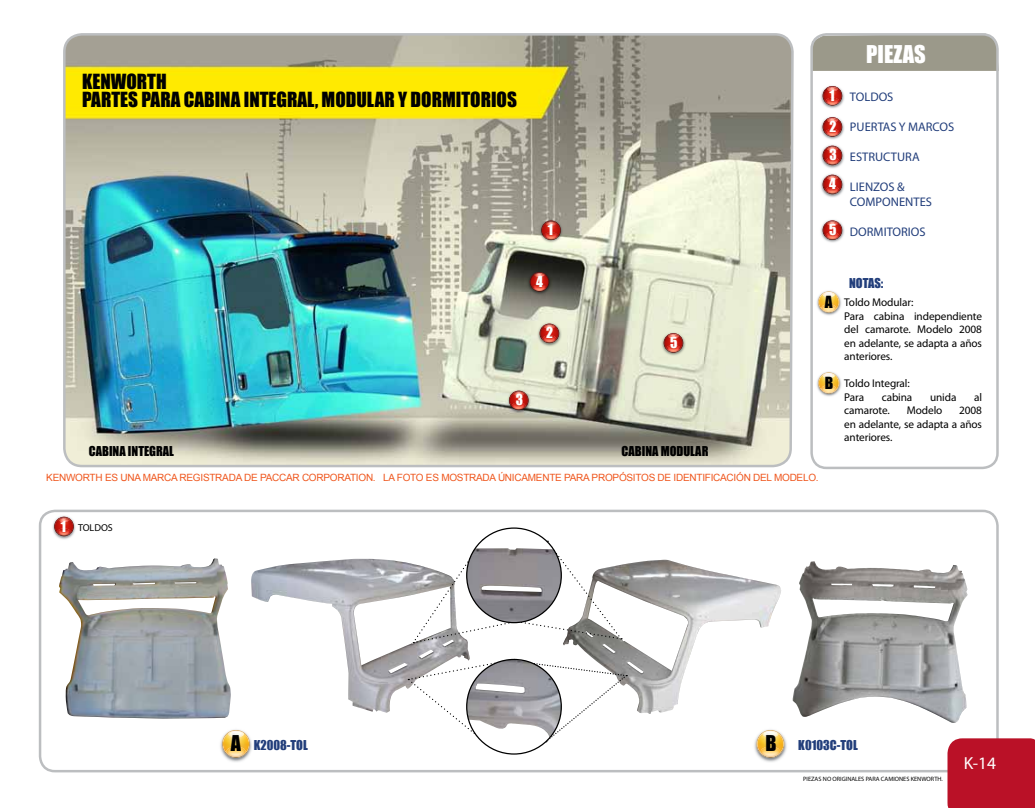
<style>
.page{position:relative;width:1035px;height:808px;background:#fff}
.page>*{position:absolute;margin:0;border:0;box-sizing:border-box;transform-origin:0 0}
.t1{font:22.5px "Impact";color:#fff}
.t2{font:19.12px/17.5px "Impact";color:#000}
.t3{font:17.5px "Myriad Pro";color:#fff}
.t4{font:15.38px "Impact";color:#000}
.t5{font:13.75px/28.8px "Impact";color:#fff;text-align:justify}
.t6{font:12.5px/15px "Myriad Pro";color:#223e7b}
.t7{font:12.5px "Impact";color:#223e7b}
.t8{font:12.5px "Impact";color:#000}
.t9{font:11.25px/13.5px "Myriad Pro";letter-spacing:-.01em;color:#000}
.t10{font:10px "Arial";letter-spacing:-.025em;color:#ef561d}
.t11{font:10px "Myriad Pro";color:#000}
.t12{font:6.25px "Myriad Pro";color:#000}
.s1{font-family:"Impact";font-size:13.75px;color:#fff}
.s2{font-size:20px;color:#000}
</style>
<div class="page">
<img style="left:63px;top:33px;width:731px;height:435px">
<div style="left:813px;top:34px;width:185px;height:37px;background:#9b998a"></div>
<div style="left:39px;top:510px;width:959px;height:262px;border:2px solid #bcbec0;border-radius:15px"></div>
<div style="left:947px;top:738px;width:88px;height:70px;background:#ba1127"></div>
<img style="left:506px;top:389px;width:25px;height:25px">
<svg style="left:509px;top:391px;width:19px;height:19px"></svg>
<img style="left:527px;top:270px;width:25px;height:25px">
<svg style="left:529px;top:272px;width:20px;height:20px"></svg>
<img style="left:538px;top:219px;width:25px;height:25px">
<svg style="left:541px;top:221px;width:20px;height:19px"></svg>
<img style="left:537px;top:322px;width:25px;height:25px">
<svg style="left:539px;top:324px;width:20px;height:19px"></svg>
<img style="left:661px;top:331px;width:25px;height:25px">
<svg style="left:663px;top:333px;width:20px;height:20px"></svg>
<img style="left:563px;top:560px;width:218px;height:154px">
<img style="left:251px;top:558px;width:219px;height:155px">
<img style="left:59px;top:558px;width:172px;height:160px">
<svg style="left:412px;top:539px;width:210px;height:104px"></svg>
<svg style="left:408px;top:658px;width:219px;height:84px"></svg>
<div style="left:467px;top:659px;width:94px;height:95px;background:#fff;border-radius:50%"></div>
<img style="left:467px;top:660px;width:94px;height:78px">
<div style="left:467px;top:528px;width:94px;height:95px;background:#fff;border-radius:50%"></div>
<img style="left:467px;top:548px;width:94px;height:75px">
<img style="left:792px;top:561px;width:175px;height:162px">
<div style="left:810px;top:33px;width:188px;height:436px;border:2px solid #bcbec0;border-radius:15px"></div>
<img style="left:821px;top:85px;width:24px;height:24px">
<svg style="left:822px;top:86px;width:20px;height:20px"></svg>
<img style="left:821px;top:116px;width:24px;height:24px">
<svg style="left:822px;top:117px;width:20px;height:20px"></svg>
<img style="left:821px;top:145px;width:24px;height:24px">
<svg style="left:822px;top:146px;width:20px;height:19px"></svg>
<img style="left:821px;top:174px;width:24px;height:24px">
<svg style="left:822px;top:175px;width:20px;height:19px"></svg>
<img style="left:821px;top:219px;width:24px;height:24px">
<svg style="left:822px;top:220px;width:20px;height:20px"></svg>
<img style="left:52px;top:516px;width:24px;height:24px">
<svg style="left:54px;top:517px;width:20px;height:19px"></svg>
<img style="left:817px;top:296px;width:25px;height:20px">
<img style="left:818px;top:291px;width:21px;height:22px">
<img style="left:819px;top:294px;width:20px;height:15px">
<svg style="left:823px;top:292px;width:12px;height:5px"></svg>
<svg style="left:821px;top:312px;width:15px;height:1px"></svg>
<img style="left:821px;top:304px;width:15px;height:8px">
<img style="left:817px;top:377px;width:25px;height:20px">
<img style="left:818px;top:372px;width:21px;height:22px">
<img style="left:819px;top:375px;width:20px;height:15px">
<svg style="left:823px;top:373px;width:12px;height:5px"></svg>
<svg style="left:821px;top:393px;width:15px;height:1px"></svg>
<img style="left:821px;top:385px;width:15px;height:8px">
<img style="left:220px;top:729px;width:32px;height:33px">
<img style="left:222px;top:730px;width:28px;height:28px">
<img style="left:223px;top:733px;width:26px;height:20px">
<img style="left:228px;top:731px;width:16px;height:6px">
<svg style="left:226px;top:757px;width:19px;height:1px"></svg>
<img style="left:226px;top:746px;width:20px;height:11px">
<img style="left:754px;top:729px;width:33px;height:33px">
<img style="left:756px;top:730px;width:28px;height:28px">
<img style="left:757px;top:733px;width:26px;height:20px">
<img style="left:762px;top:731px;width:16px;height:6px">
<svg style="left:761px;top:757px;width:19px;height:1px"></svg>
<img style="left:760px;top:746px;width:20px;height:11px">
<h2 class="t2" style="left:82px;top:72px;width:436px">KENWORTH<br>PARTES PARA CABINA INTEGRAL, MODULAR Y DORMITORIOS</h2>
<p class="t5" style="left:548px;top:215px;width:7px">1</p>
<p class="t5" style="left:829px;top:81px;width:7px">1</p>
<p class="t5" style="left:829px;top:112px;width:9px">2<br>3<br>4</p>
<p class="t5" style="left:829px;top:215px;width:9px">5</p>
<h1 class="t1" style="left:866px;top:37px;width:61px">PIEZAS</h1>
<p class="t6" style="left:850px;top:89px;width:45px">TOLDOS</p>
<p class="t6" style="left:850px;top:119px;width:106px">PUERTAS Y MARCOS</p>
<p class="t6" style="left:850px;top:149px;width:71px">ESTRUCTURA</p>
<p class="t6" style="left:850px;top:179px;width:84px">LIENZOS &amp;<br>COMPONENTES</p>
<p class="t6" style="left:850px;top:224px;width:77px">DORMITORIOS</p>
<p class="t5" style="left:536px;top:267px;width:8px">4</p>
<p class="t5" style="left:546px;top:318px;width:8px">2</p>
<p class="t5" style="left:516px;top:385px;width:9px">3</p>
<p class="t5" style="left:670px;top:328px;width:9px">5</p>
<p class="t8" style="left:89px;top:441px;width:87px">CABINA INTEGRAL</p>
<p class="t8" style="left:621px;top:441px;width:88px">CABINA MODULAR</p>
<h3 class="t4" style="left:825px;top:290px;width:9px">A</h3>
<h3 class="t4" style="left:825px;top:371px;width:10px">B</h3>
<p class="t10" style="left:46px;top:471px;width:774px">KENWORTH ES UNA MARCA REGISTRADA DE PACCAR CORPORATION. LA FOTO ES MOSTRADA ÚNICAMENTE PARA PROPÓSITOS DE IDENTIFICACIÓN DEL MODELO.</p>
<p class="t7" style="left:849px;top:274px;width:36px">NOTAS:</p>
<p class="t9" style="left:844px;top:295px;width:139px">Toldo Modular:<br>Para cabina independiente del camarote. Modelo 2008 en adelante, se adapta a años anteriores.</p>
<p class="t9" style="left:844px;top:376px;width:67px">Toldo Integral:<br>Para</p>
<p class="t9" style="left:881px;top:390px;width:32px">cabina</p>
<p class="t9" style="left:930px;top:390px;width:28px">unida</p>
<p class="t9" style="left:974px;top:390px;width:9px">al</p>
<p class="t9" style="left:844px;top:403px;width:47px">camarote.</p>
<p class="t9" style="left:907px;top:403px;width:37px">Modelo</p>
<p class="t9" style="left:844px;top:403px;width:139px;text-align:justify;text-indent:115px">2008 en adelante, se adapta a años anteriores.</p>
<p class="t11" style="left:61px;top:522px;width:53px"><span class="s1">1</span> TOLDOS</p>
<p class="t7" style="left:231px;top:735px;width:78px"><span class="s2">A</span> K2008-TOL</p>
<p class="t7" style="left:765px;top:735px;width:94px"><span class="s2">B</span> K0103C-TOL</p>
<p class="t12" style="left:803px;top:775px;width:141px">PIEZAS NO ORIGINALES PARA CAMIONES KENWORTH.</p>
<h3 class="t3" style="left:963px;top:752px;width:34px">K-14</h3>
</div>
